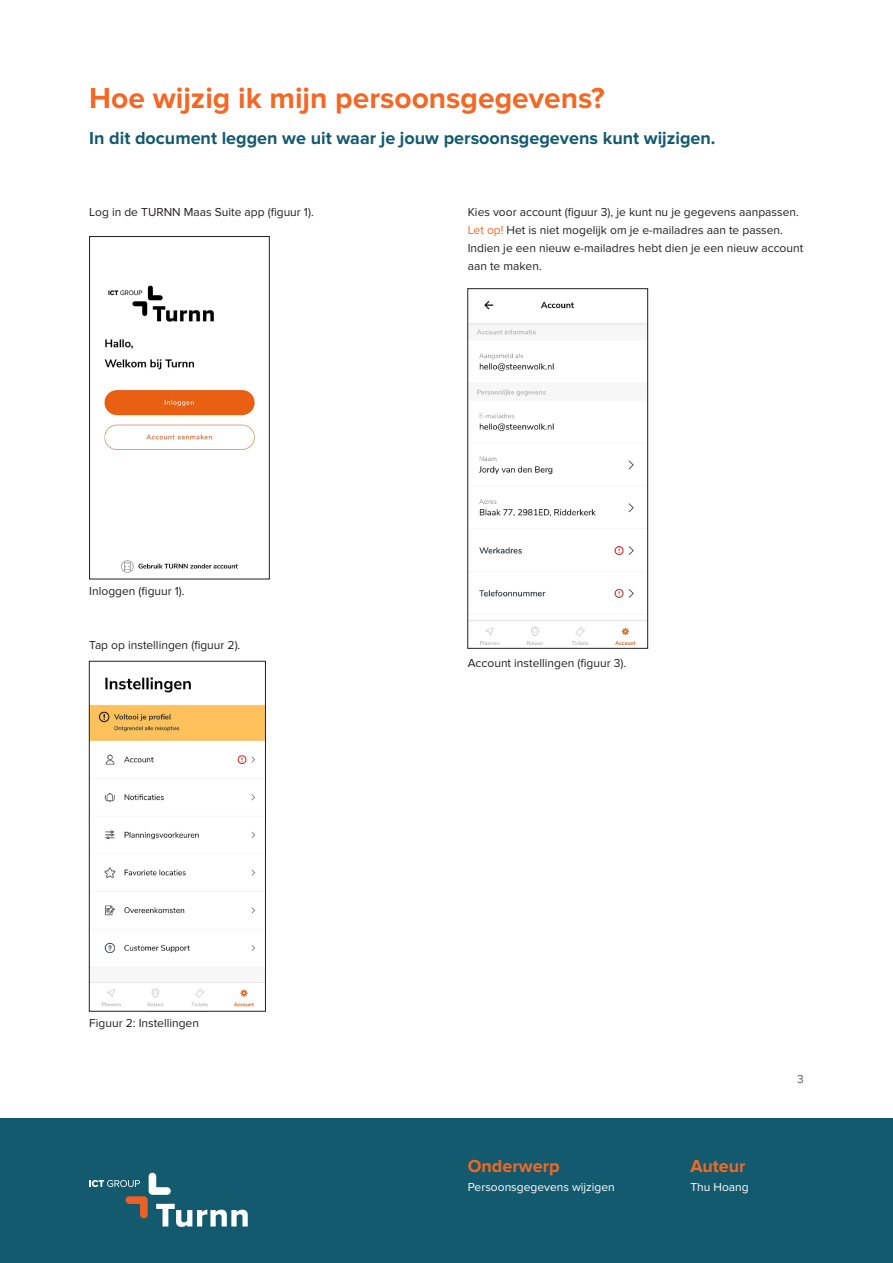
<style>
.page{position:relative;width:893px;height:1263px;background:#fff}
.page>*{position:absolute;margin:0;border:0;box-sizing:border-box;transform-origin:0 0}
.t1{font:700 30px "Proxima Nova";color:#f36824}
.t2{font:700 18px "Proxima Nova";color:#135a6e}
.t3{font:700 18px "Proxima Nova";color:#f36824}
.t4{font:12px/18px "Proxima Nova";color:#231f20}
.t5{font:12px "Proxima Nova";color:#fff}
.t6{font:12px "Proxima Nova";color:#616164}
.s1{color:#f36824}
</style>
<div class="page">
<div style="left:0;top:1119px;width:893px;height:144px;background:#135a6e"></div>
<svg style="left:89px;top:1173px;width:159px;height:54px"></svg>
<img style="left:104px;top:285px;width:152px;height:288px">
<div style="left:89px;top:236px;width:181px;height:343px;border:1px solid #231f20"></div>
<img style="left:91px;top:677px;width:173px;height:330px">
<div style="left:89px;top:661px;width:177px;height:350px;border:1px solid #231f20"></div>
<img style="left:469px;top:300px;width:177px;height:346px">
<div style="left:467px;top:288px;width:181px;height:360px;border:1px solid #231f20"></div>
<p class="t1" style="left:89px;top:81px;width:517px">Hoe wijzig ik mijn persoonsgegevens?</p>
<p class="t2" style="left:89px;top:128px;width:628px">In dit document leggen we uit waar je jouw persoonsgegevens kunt wijzigen.</p>
<p class="t4" style="left:89px;top:204px;width:226px">Log in de TURNN Maas Suite app (figuur 1).</p>
<p class="t4" style="left:89px;top:582px;width:97px">Inloggen (figuur 1).</p>
<p class="t4" style="left:89px;top:636px;width:153px">Tap op instellingen (figuur 2).</p>
<p class="t4" style="left:89px;top:1014px;width:111px">Figuur 2: Instellingen</p>
<p class="t4" style="left:468px;top:204px;width:337px">Kies voor account (figuur 3), je kunt nu je gegevens aanpassen.<br><span class="s1">Let op!</span> Het is niet mogelijk om je e-mailadres aan te passen.<br>Indien je een nieuw e-mailadres hebt dien je een nieuw account aan te maken.</p>
<p class="t4" style="left:468px;top:654px;width:160px">Account instellingen (figuur 3).</p>
<h2 class="t3" style="left:468px;top:1155px;width:93px">Onderwerp</h2>
<p class="t5" style="left:468px;top:1180px;width:149px">Persoonsgegevens wijzigen</p>
<h2 class="t3" style="left:690px;top:1155px;width:57px">Auteur</h2>
<p class="t5" style="left:690px;top:1180px;width:60px">Thu Hoang</p>
<p class="t6" style="left:797px;top:1072px;width:8px">3</p>
</div>
